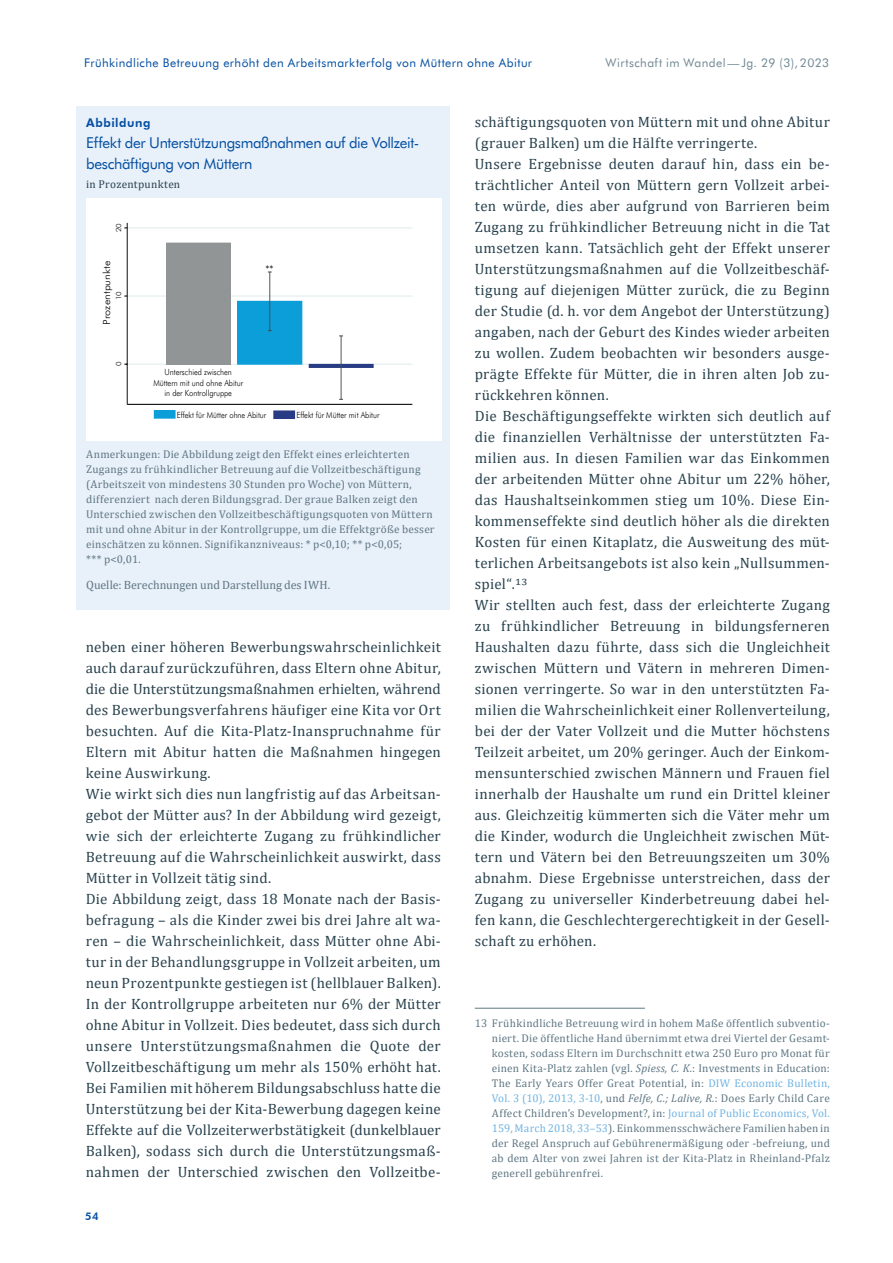
<style>
.page{position:relative;width:893px;height:1263px;background:#fff}
.page>*{position:absolute;margin:0;border:0;box-sizing:border-box;transform-origin:0 0}
.t1{font:15px/21px "Cambria";letter-spacing:.02em;color:#29424e}
.t2{font:15px/21px "Futura BT";letter-spacing:-.025em;color:#034ea2}
.t3{font:12px "Futura BT";letter-spacing:.035em;color:#034ea2}
.t4{font:12px "Cambria";color:#5f7784}
.t5{font:12px "Futura BT";letter-spacing:.035em;color:#718894}
.t6{font:800 12px "Futura BT";letter-spacing:.045em;color:#034ea2}
.t7{font:11.25px/15px "Cambria";letter-spacing:.02em;color:#5f7784}
.t8{font:11.25px "Cambria";letter-spacing:.03em;color:#29424e}
.t9{font:300 10.95px "Futura BT";color:#000;scale:.89 1}
.t10{font:800 10.5px "Futura BT";color:#034ea2}
.t11{font:300 9.75px "Futura BT";color:#000;scale:1.12 1}
.t12{font:300 8.55px/10.2px "Futura BT";color:#000;text-align:center;scale:.89 1}
.t13{font:300 7.05px "Futura BT";color:#000;scale:1.12 1}
.s1{font-style:italic}
.s2{color:#71b4e3}
</style>
<div class="page">
<div style="left:76px;top:106px;width:374px;height:503px;background:#e8f0f9"></div>
<div style="left:87px;top:199px;width:355px;height:242px;background:#fff"></div>
<div style="left:127px;top:223px;width:285px;height:181px;border:1px solid #fff"></div>
<hr style="left:127px;top:364px;width:285px;height:1px;background:#e1ecec">
<hr style="left:127px;top:296px;width:285px;height:1px;background:#e1ecec">
<hr style="left:127px;top:227px;width:285px;height:1px;background:#e1ecec">
<div style="left:166px;top:243px;width:65px;height:121px;background:#929595"></div>
<div style="left:238px;top:301px;width:64px;height:63px;background:#0b9ed9"></div>
<div style="left:237px;top:301px;width:65px;height:63px;border:1px solid #0b9ed9"></div>
<hr style="left:269px;top:272px;width:1px;height:59px;background:#484b4d">
<div style="left:309px;top:364px;width:64px;height:4px;border:1px solid #283b85"></div>
<hr style="left:341px;top:336px;width:1px;height:63px;background:#484b4d">
<hr style="left:127px;top:223px;width:1px;height:181px;background:#000">
<hr style="left:127px;top:404px;width:285px;height:1px;background:#000">
<div style="left:154px;top:411px;width:21px;height:7px;background:#0b9ed9"></div>
<div style="left:154px;top:410px;width:21px;height:8px;border:1px solid #0b9ed9"></div>
<div style="left:274px;top:411px;width:21px;height:7px;background:#283b85"></div>
<div style="left:273px;top:411px;width:22px;height:8px;border:1px solid #283b85"></div>
<hr style="left:475px;top:1008px;width:170px;height:1px;background:#5f7784">
<p class="t3" style="left:84px;top:55px;width:449px">Frühkindliche Betreuung erhöht den Arbeitsmarkterfolg von Müttern ohne Abitur</p>
<p class="t5" style="left:606px;top:55px;width:225px">Wirtschaft im Wandel—Jg. 29 (3), 2023</p>
<p class="t6" style="left:86px;top:115px;width:66px">Abbildung</p>
<p class="t2" style="left:86px;top:132px;width:334px">Effekt der Unterstützungsmaßnahmen auf die Vollzeit&shy;beschäftigung von Müttern</p>
<p class="t8" style="left:86px;top:178px;width:96px">in Prozentpunkten</p>
<p class="t13" style="left:115px;top:232px;width:10px;rotate:-90deg">20</p>
<p class="t11" style="left:101px;top:325px;width:59px;rotate:-90deg">Prozentpunkte</p>
<p class="t13" style="left:115px;top:300px;width:10px;rotate:-90deg">10</p>
<p class="t13" style="left:115px;top:366px;width:6px;rotate:-90deg">0</p>
<p class="t9" style="left:265px;top:263px;width:11px">**</p>
<p class="t12" style="left:153px;top:367px;width:102px">Unterschied zwischen<br>Müttern mit und ohne Abitur in der Kontrollgruppe</p>
<p class="t12" style="left:177px;top:410px;width:102px">Effekt für Mütter ohne Abitur</p>
<p class="t12" style="left:296px;top:410px;width:95px">Effekt für Mütter mit Abitur</p>
<p class="t7" style="left:86px;top:447px;width:350px">Anmerkungen: Die Abbildung zeigt den Effekt eines erleichterten Zugangs zu frühkindlicher Betreuung auf die Vollzeitbeschäftigung (Arbeitszeit von mindestens 30 Stunden pro Woche) von Müttern, differenziert nach deren Bildungsgrad. Der graue Balken zeigt den Unterschied zwischen den Vollzeitbeschäftigungsquoten von Müttern mit und ohne Abitur in der Kontrollgruppe, um die Effektgröße besser einschätzen zu können. Signifikanzniveaus: * p&lt;0,10; ** p&lt;0,05;<br>*** p&lt;0,01.</p>
<p class="t4" style="left:86px;top:578px;width:246px">Quelle: Berechnungen und Darstellung des IWH.</p>
<p class="t1" style="left:86px;top:636px;width:357px">neben einer höheren Bewerbungswahrscheinlichkeit auch darauf zurückzuführen, dass Eltern ohne Abitur, die die Unterstützungsmaßnahmen erhielten, während des Bewerbungsverfahrens häufiger eine Kita vor Ort besuchten. Auf die Kita-Platz-Inanspruchnahme für Eltern mit Abitur hatten die Maßnahmen hingegen keine Auswirkung.<br>Wie wirkt sich dies nun langfristig auf das Arbeitsan&shy;gebot der Mütter aus? In der Abbildung wird gezeigt, wie sich der erleichterte Zugang zu frühkindlicher Betreuung auf die Wahrscheinlichkeit auswirkt, dass Mütter in Vollzeit tätig sind.<br>Die Abbildung zeigt, dass 18 Monate nach der Basis&shy;befragung – als die Kinder zwei bis drei Jahre alt wa&shy;ren – die Wahrscheinlichkeit, dass Mütter ohne Abi&shy;tur in der Behandlungsgruppe in Vollzeit arbeiten, um neun Prozentpunkte gestiegen ist (hellblauer Balken).<br>In der Kontrollgruppe arbeiteten nur 6% der Mütter ohne Abitur in Vollzeit. Dies bedeutet, dass sich durch unsere Unterstützungsmaßnahmen die Quote der Vollzeitbeschäftigung um mehr als 150% erhöht hat.<br>Bei Familien mit höherem Bildungsabschluss hatte die Unterstützung bei der Kita-Bewerbung dagegen keine Effekte auf die Vollzeiterwerbstätigkeit (dunkelblauer Balken), sodass sich durch die Unterstützungsmaß&shy;nahmen der Unterschied zwischen den Vollzeitbe-</p>
<p class="t10" style="left:85px;top:1210px;width:15px">54</p>
<p class="t1" style="left:475px;top:111px;width:357px">schäftigungsquoten von Müttern mit und ohne Abitur (grauer Balken) um die Hälfte verringerte.<br>Unsere Ergebnisse deuten darauf hin, dass ein be&shy;trächtlicher Anteil von Müttern gern Vollzeit arbei&shy;ten würde, dies aber aufgrund von Barrieren beim Zugang zu frühkindlicher Betreuung nicht in die Tat umsetzen kann. Tatsächlich geht der Effekt unserer Unterstützungsmaßnahmen auf die Vollzeitbeschäf&shy;tigung auf diejenigen Mütter zurück, die zu Beginn der Studie (d. h. vor dem Angebot der Unterstützung) angaben, nach der Geburt des Kindes wieder arbeiten zu wollen. Zudem beobachten wir besonders ausge&shy;prägte Effekte für Mütter, die in ihren alten Job zu&shy;rückkehren können.<br>Die Beschäftigungseffekte wirkten sich deutlich auf die finanziellen Verhältnisse der unterstützten Fa&shy;milien aus. In diesen Familien war das Einkommen der arbeitenden Mütter ohne Abitur um 22% höher, das Haushaltseinkommen stieg um 10%. Diese Ein&shy;kommenseffekte sind deutlich höher als die direkten Kosten für einen Kitaplatz, die Ausweitung des müt&shy;terlichen Arbeitsangebots ist also kein „Nullsummen&shy;spiel“.13<br>Wir stellten auch fest, dass der erleichterte Zugang zu frühkindlicher Betreuung in bildungsferneren Haushalten dazu führte, dass sich die Ungleichheit zwischen Müttern und Vätern in mehreren Dimen&shy;sionen verringerte. So war in den unterstützten Fa&shy;milien die Wahrscheinlichkeit einer Rollenverteilung, bei der der Vater Vollzeit und die Mutter höchstens Teilzeit arbeitet, um 20% geringer. Auch der Einkom&shy;mensunterschied zwischen Männern und Frauen fiel innerhalb der Haushalte um rund ein Drittel kleiner aus. Gleichzeitig kümmerten sich die Väter mehr um die Kinder, wodurch die Ungleichheit zwischen Müt&shy;tern und Vätern bei den Betreuungszeiten um 30% abnahm. Diese Ergebnisse unterstreichen, dass der Zugang zu universeller Kinderbetreuung dabei hel&shy;fen kann, die Geschlechtergerechtigkeit in der Gesell&shy;schaft zu erhöhen.</p>
<p class="t7" style="left:492px;top:1016px;width:340px;text-align:justify;text-indent:-17px">13 Frühkindliche Betreuung wird in hohem Maße öffentlich subventio&shy;niert. Die öffentliche Hand übernimmt etwa drei Viertel der Gesamt&shy;kosten, sodass Eltern im Durchschnitt etwa 250 Euro pro Monat für einen Kita-Platz zahlen (vgl. <span class="s1">Spiess, C. K.</span>: Investments in Education:<br>The Early Years Offer Great Potential, in: <span class="s2">DIW Economic Bulletin, Vol. 3 (10), 2013, 3-10</span>, und <span class="s1">Felfe, C.; Lalive, R.</span>: Does Early Child Care Affect Children’s Development?, in: <span class="s2">Journal of Public Economics, Vol.<br>159, March 2018, 33–53</span>). Einkommensschwächere Familien haben in der Regel Anspruch auf Gebührenermäßigung oder -befreiung, und ab dem Alter von zwei Jahren ist der Kita-Platz in Rheinland-Pfalz generell gebührenfrei.</p>
</div>
